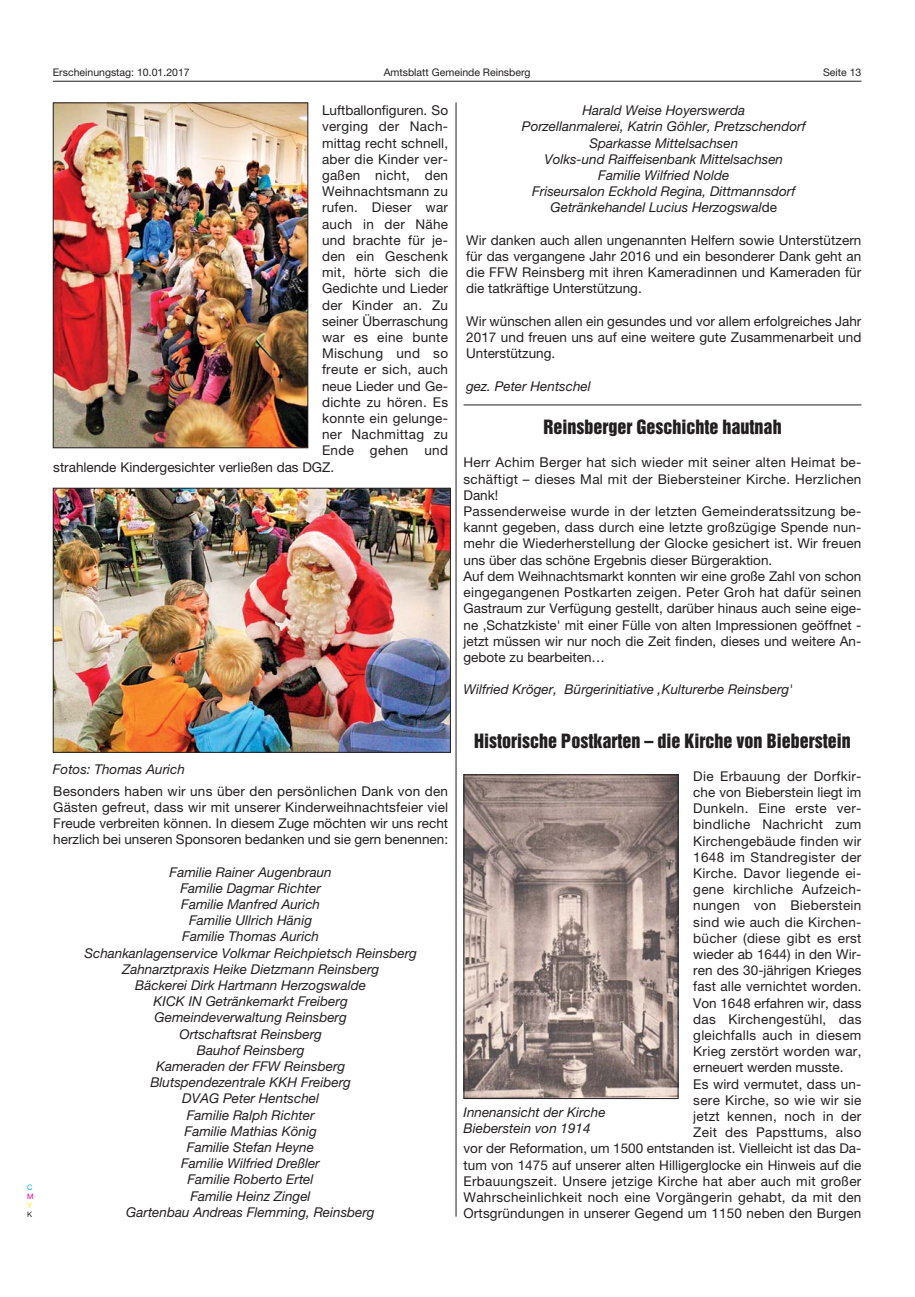
<style>
.page{position:relative;width:915px;height:1297px;background:#fff}
.page>*{position:absolute;margin:0;border:0;box-sizing:border-box;transform-origin:0 0}
.t1{font:18px "Helvetica Inserat";color:#231f20}
.t2{font:13.5px/16.2px "Helvetica Neue";letter-spacing:.015em;color:#231f20;text-align:justify}
.t3{font:italic 13.5px/16.2px "Helvetica Neue";color:#231f20;text-align:center}
.t4{font:10.5px "Helvetica Neue";color:#231f20}
.t5{font:7.5px "Helvetica Neue";color:#00adef}
.t6{font:7.5px "Helvetica Neue";color:#ec008c}
.t7{font:7.5px "Helvetica Neue";color:#fff200}
.t8{font:7.5px "Helvetica Neue";color:#231f20}
.s1{font-style:normal}
</style>
<div class="page">
<hr style="left:53px;top:81px;width:808px;height:1px;background:#231f20">
<hr style="left:455px;top:102px;width:1px;height:1114px;background:#231f20">
<img style="left:55px;top:104px;width:251px;height:342px">
<div style="left:53px;top:102px;width:255px;height:346px;border:1px solid #231f20"></div>
<img style="left:55px;top:490px;width:393px;height:261px">
<div style="left:53px;top:488px;width:397px;height:265px;border:1px solid #231f20"></div>
<hr style="left:463px;top:405px;width:398px;height:1px;background:#231f20">
<img style="left:465px;top:776px;width:211px;height:321px">
<div style="left:463px;top:774px;width:215px;height:325px;border:1px solid #231f20"></div>
<p class="t5" style="left:27px;top:1184px;width:7px">C</p>
<p class="t6" style="left:27px;top:1193px;width:8px">M</p>
<p class="t7" style="left:27px;top:1202px;width:6px">Y</p>
<p class="t8" style="left:27px;top:1211px;width:7px">K</p>
<p class="t4" style="left:53px;top:68px;width:138px">Erscheinungstag: 10.01.2017</p>
<p class="t4" style="left:383px;top:68px;width:148px">Amtsblatt Gemeinde Reinsberg</p>
<p class="t4" style="left:822px;top:68px;width:40px">Seite 13</p>
<p class="t2" style="left:322px;top:104px;width:128px">Luftballonfiguren. So</p>
<p class="t2" style="left:322px;top:120px;width:127px">verging der Nach-</p>
<p class="t2" style="left:322px;top:136px;width:128px">mittag recht schnell,</p>
<p class="t2" style="left:322px;top:152px;width:128px">aber die Kinder ver-</p>
<p class="t2" style="left:322px;top:168px;width:127px">gaßen nicht, den</p>
<p class="t2" style="left:322px;top:185px;width:128px">Weihnachtsmann zu</p>
<p class="t2" style="left:322px;top:201px;width:128px">rufen. Dieser war</p>
<p class="t2" style="left:322px;top:217px;width:128px">auch in der Nähe</p>
<p class="t2" style="left:322px;top:233px;width:128px">und brachte für je-</p>
<p class="t2" style="left:322px;top:249px;width:128px">den ein Geschenk</p>
<p class="t2" style="left:322px;top:266px;width:128px">mit, hörte sich die</p>
<p class="t2" style="left:322px;top:282px;width:127px">Gedichte und Lieder</p>
<p class="t2" style="left:322px;top:298px;width:128px">der Kinder an. Zu</p>
<p class="t2" style="left:322px;top:314px;width:128px">seiner Überraschung</p>
<p class="t2" style="left:322px;top:330px;width:128px">war es eine bunte</p>
<p class="t2" style="left:322px;top:347px;width:127px">Mischung und so</p>
<p class="t2" style="left:322px;top:363px;width:127px">freute er sich, auch</p>
<p class="t2" style="left:322px;top:379px;width:128px">neue Lieder und Ge-</p>
<p class="t2" style="left:322px;top:395px;width:127px">dichte zu hören. Es</p>
<p class="t2" style="left:322px;top:411px;width:127px">konnte ein gelunge-</p>
<p class="t2" style="left:322px;top:428px;width:127px">ner Nachmittag zu</p>
<p class="t2" style="left:322px;top:444px;width:128px">Ende gehen und</p>
<p class="t2" style="left:53px;top:460px;width:282px">strahlende Kindergesichter verließen das DGZ.</p>
<p class="t3" style="left:522px;top:104px;width:285px">Harald Weise Hoyerswerda<br>Porzellanmalerei, Katrin Göhler, Pretzschendorf Sparkasse Mittelsachsen<br>Volks-und Raiffeisenbank Mittelsachsen Familie Wilfried Nolde<br>Friseursalon Eckhold Regina, Dittmannsdorf Getränkehandel Lucius Herzogswal<span class="s1">de</span></p>
<p class="t2" style="left:466px;top:233px;width:396px">Wir danken auch allen ungenannten Helfern sowie Unterstützern für das vergangene Jahr 2016 und ein besonderer Dank geht an die FFW Reinsberg mit ihren Kameradinnen und Kameraden für die tatkräftige Unterstützung.</p>
<p class="t2" style="left:466px;top:314px;width:396px">Wir wünschen allen ein gesundes und vor allem erfolgreiches Jahr 2017 und freuen uns auf eine weitere gute Zusammenarbeit und Unterstützung.</p>
<p class="t3" style="left:466px;top:379px;width:126px">gez. Peter Hentschel</p>
<h1 class="t1" style="left:543px;top:420px;width:240px">Reinsberger Geschichte hautnah</h1>
<p class="t2" style="left:463px;top:456px;width:399px;text-align:left">Herr Achim Berger hat sich wieder mit seiner alten Heimat be&shy;schäftigt – dieses Mal mit der Biebersteiner Kirche. Herzlichen Dank!<br>Passenderweise wurde in der letzten Gemeinderatssitzung be&shy;kannt gegeben, dass durch eine letzte großzügige Spende nun&shy;mehr die Wiederherstellung der Glocke gesichert ist. Wir freuen uns über das schöne Ergebnis dieser Bürgeraktion.<br>Auf dem Weihnachtsmarkt konnten wir eine große Zahl von schon eingegangenen Postkarten zeigen. Peter Groh hat dafür seinen Gastraum zur Verfügung gestellt, darüber hinaus auch seine eige&shy;ne ‚Schatzkiste' mit einer Fülle von alten Impressionen geöffnet - jetzt müssen wir nur noch die Zeit finden, dieses und weitere An&shy;gebote zu bearbeiten…</p>
<p class="t3" style="left:463px;top:683px;width:331px">Wilfried Kröger, Bürgerinitiative ‚Kulturerbe Reinsberg'</p>
<h1 class="t1" style="left:474px;top:733px;width:378px">Historische Postkarten – die Kirche von Bieberstein</h1>
<p class="t2" style="left:693px;top:769px;width:170px">Die Erbauung der Dorfkir-</p>
<p class="t2" style="left:693px;top:785px;width:170px">che von Bieberstein liegt im</p>
<p class="t2" style="left:693px;top:801px;width:170px">Dunkeln. Eine erste ver-</p>
<p class="t2" style="left:693px;top:818px;width:169px">bindliche Nachricht zum</p>
<p class="t2" style="left:693px;top:834px;width:170px">Kirchengebäude finden wir</p>
<p class="t2" style="left:693px;top:850px;width:169px">1648 im Standregister der</p>
<p class="t2" style="left:693px;top:866px;width:169px">Kirche. Davor liegende ei-</p>
<p class="t2" style="left:693px;top:882px;width:169px">gene kirchliche Aufzeich-</p>
<p class="t2" style="left:693px;top:899px;width:169px">nungen von Bieberstein</p>
<p class="t2" style="left:693px;top:915px;width:170px">sind wie auch die Kirchen-</p>
<p class="t2" style="left:693px;top:931px;width:170px">bücher (diese gibt es erst</p>
<p class="t2" style="left:693px;top:947px;width:169px">wieder ab 1644) in den Wir-</p>
<p class="t2" style="left:693px;top:963px;width:169px">ren des 30-jährigen Krieges</p>
<p class="t2" style="left:693px;top:980px;width:170px">fast alle vernichtet worden.</p>
<p class="t2" style="left:693px;top:996px;width:170px">Von 1648 erfahren wir, dass</p>
<p class="t2" style="left:693px;top:1012px;width:169px">das Kirchengestühl, das</p>
<p class="t2" style="left:693px;top:1028px;width:169px">gleichfalls auch in diesem</p>
<p class="t2" style="left:693px;top:1044px;width:170px">Krieg zerstört worden war,</p>
<p class="t2" style="left:693px;top:1061px;width:151px">erneuert werden musste.</p>
<p class="t2" style="left:693px;top:1077px;width:169px">Es wird vermutet, dass un-</p>
<p class="t2" style="left:693px;top:1093px;width:170px">sere Kirche, so wie wir sie</p>
<p class="t2" style="left:693px;top:1109px;width:169px">jetzt kennen, noch in der</p>
<p class="t2" style="left:693px;top:1125px;width:169px">Zeit des Papsttums, also</p>
<p class="t2" style="left:463px;top:1142px;width:399px">vor der Reformation, um 1500 entstanden ist. Vielleicht ist das Da-</p>
<p class="t2" style="left:463px;top:1158px;width:399px">tum von 1475 auf unserer alten Hilligerglocke ein Hinweis auf die</p>
<p class="t2" style="left:463px;top:1174px;width:399px">Erbauungszeit. Unsere jetzige Kirche hat aber auch mit großer</p>
<p class="t2" style="left:463px;top:1190px;width:399px">Wahrscheinlichkeit noch eine Vorgängerin gehabt, da mit den</p>
<p class="t2" style="left:463px;top:1206px;width:399px">Ortsgründungen in unserer Gegend um 1150 neben den Burgen</p>
<p class="t3" style="left:53px;top:762px;width:133px">Fotos: Thomas Aurich</p>
<p class="t2" style="left:53px;top:784px;width:396px">Besonders haben wir uns über den persönlichen Dank von den Gästen gefreut, dass wir mit unserer Kinderweihnachtsfeier viel Freude verbreiten können. In diesem Zuge möchten wir uns recht herzlich bei unseren Sponsoren bedanken und sie gern benennen:</p>
<p class="t3" style="left:84px;top:865px;width:334px">Familie Rainer Augenbraun<br>Familie Dagmar Richter<br>Familie Manfred Aurich<br>Familie Ullrich Hänig<br>Familie Thomas Aurich<br>Schankanlagenservice Volkmar Reichpietsch Reinsberg<br>Zahnarztpraxis Heike Dietzmann Reinsberg<br>Bäckerei Dirk Hartmann Herzogswalde<br>KICK IN Getränkemarkt Freiberg<br>Gemeindeverwaltung Reinsberg<br>Ortschaftsrat Reinsberg<br>Bauhof Reinsberg<br>Kameraden der FFW Reinsberg<br>Blutspendezentrale KKH Freiberg<br>DVAG Peter Hentschel<br>Familie Ralph Richter<br>Familie Mathias König<br>Familie Stefan Heyne<br>Familie Wilfried Dreßler<br>Familie Roberto Ertel<br>Familie Heinz Zingel<br>Gartenbau Andreas Flemming, Reinsberg</p>
<p class="t3" style="left:463px;top:1105px;width:144px;text-align:left">Innenansicht der Kirche<br>Bieberstein von 1914</p>
</div>
